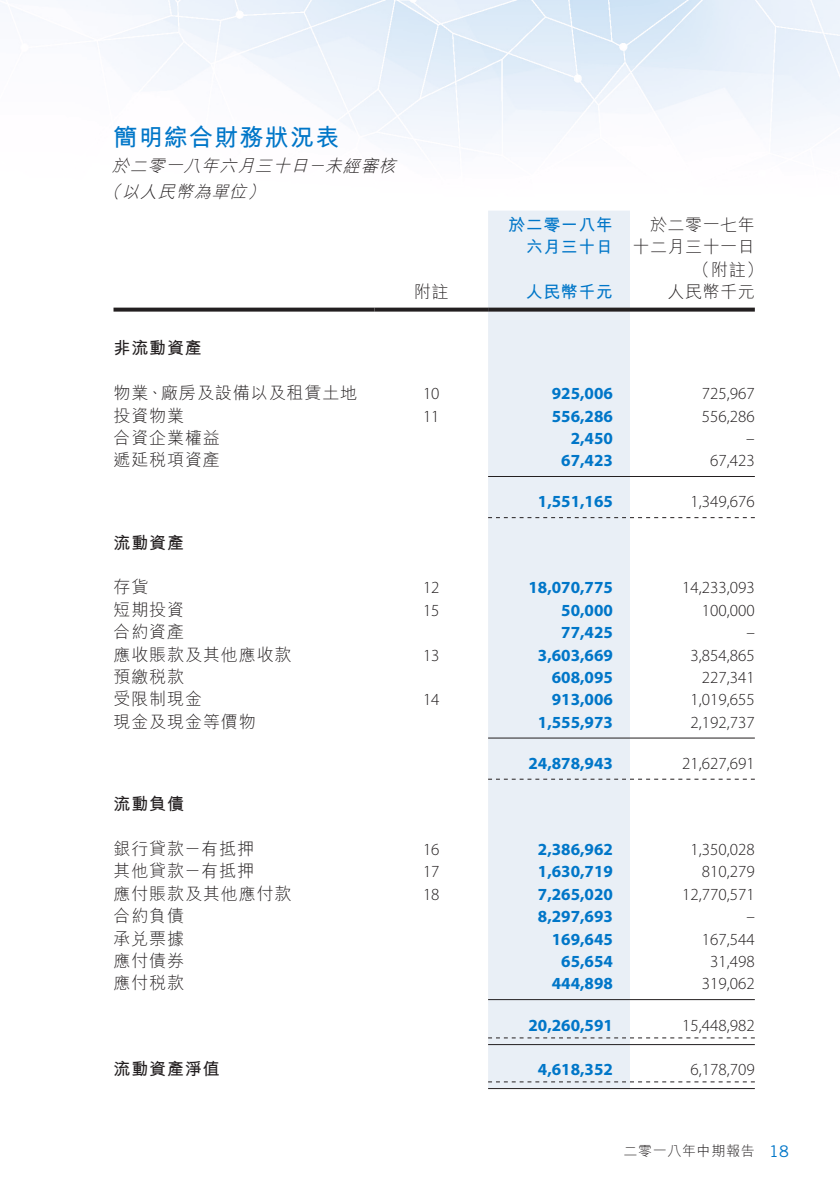
<style>
.page{position:relative;width:840px;height:1191px;background:#fff}
.page>*{position:absolute;margin:0;border:0;box-sizing:border-box;transform-origin:0 0}
.t1{font:700 24px "M Hei HK";letter-spacing:.05em;color:#0076c8}
.t2{font:300 17px "Myriad Pro";color:#231f20}
.t3{font:700 17px "Myriad Pro";color:#0076c8}
.t4{font:300 17px "M Hei HK";letter-spacing:.05em;color:#231f20}
.t5{font:italic 300 17px/26px "M Hei HK";color:#231f20}
.t6{font:700 17px "M Hei HK";letter-spacing:.05em;color:#231f20}
.t7{font:700 17px/22.4px "M Hei HK";letter-spacing:.03em;color:#0076c8;text-align:right}
.t8{font:300 17px "M Hei HK";letter-spacing:.03em;color:#231f20}
.t9{font:16px "Trade Gothic LT Std";color:#0076c8}
.t10{font:300 14px "M Hei HK";letter-spacing:.045em;color:#231f20}
</style>
<div class="page">
<img style="left:0;top:0;width:839px;height:148px">
<div style="left:488px;top:211px;width:141px;height:877px;background:#e9eff6"></div>
<svg style="left:113px;top:307px;width:261px;height:4px"></svg>
<svg style="left:374px;top:307px;width:114px;height:4px"></svg>
<svg style="left:488px;top:307px;width:141px;height:4px"></svg>
<svg style="left:629px;top:307px;width:125px;height:4px"></svg>
<hr style="left:488px;top:476px;width:141px;height:1px;background:#231f20">
<hr style="left:629px;top:476px;width:125px;height:1px;background:#231f20">
<svg style="left:488px;top:517px;width:266px;height:1px"></svg>
<hr style="left:488px;top:737px;width:141px;height:1px;background:#231f20">
<hr style="left:629px;top:737px;width:125px;height:1px;background:#231f20">
<svg style="left:488px;top:778px;width:266px;height:1px"></svg>
<hr style="left:488px;top:999px;width:141px;height:1px;background:#231f20">
<hr style="left:629px;top:999px;width:125px;height:1px;background:#231f20">
<hr style="left:488px;top:1044px;width:141px;height:1px;background:#231f20">
<svg style="left:488px;top:1037px;width:266px;height:1px"></svg>
<hr style="left:629px;top:1044px;width:125px;height:1px;background:#231f20">
<hr style="left:488px;top:1088px;width:141px;height:1px;background:#231f20">
<svg style="left:488px;top:1081px;width:266px;height:1px"></svg>
<hr style="left:629px;top:1088px;width:125px;height:1px;background:#231f20">
<h1 class="t1" style="left:113px;top:120px;width:227px">簡明綜合財務狀況表</h1>
<p class="t5" style="left:325px;top:153px;width:77px">未經審核</p>
<p class="t5" style="left:247px;top:153px;width:66px;text-indent:-135px">於二零一八年六月三十日(</p>
<p class="t5" style="left:308px;top:153px;width:23px">－</p>
<p class="t5" style="left:103px;top:179px;width:23px">（</p>
<p class="t5" style="left:122px;top:179px;width:130px">以人民幣為單位</p>
<p class="t4" style="left:414px;top:283px;width:36px">附註</p>
<p class="t7" style="left:508px;top:212px;width:106px">於二零一八年六月三十日</p>
<p class="t4" style="left:649px;top:216px;width:106px">於二零一七年</p>
<p class="t8" style="left:632px;top:238px;width:124px">十二月三十一日</p>
<p class="t4" style="left:692px;top:261px;width:72px">（附註(</p>
<p class="t4" style="left:667px;top:283px;width:89px">人民幣千元</p>
<p class="t7" style="left:525px;top:279px;width:89px">人民幣千元</p>
<p class="t6" style="left:113px;top:336px;width:90px">非流動資產</p>
<p class="t4" style="left:113px;top:384px;width:245px">物業、廠房及設備以及租賃土地</p>
<p class="t2" style="left:423px;top:383px;width:18px">10</p>
<p class="t3" style="left:551px;top:382px;width:63px">925,006</p>
<p class="t2" style="left:701px;top:383px;width:54px">725,967</p>
<p class="t4" style="left:113px;top:406px;width:72px">投資物業</p>
<p class="t2" style="left:423px;top:405px;width:18px">11</p>
<p class="t3" style="left:551px;top:405px;width:63px">556,286</p>
<p class="t2" style="left:701px;top:405px;width:54px">556,286</p>
<p class="t4" style="left:113px;top:429px;width:108px">合資企業權益</p>
<p class="t3" style="left:570px;top:427px;width:44px">2,450</p>
<p class="t2" style="left:745px;top:428px;width:10px">–</p>
<p class="t4" style="left:113px;top:451px;width:108px">遞延稅項資產</p>
<p class="t3" style="left:561px;top:449px;width:53px">67,423</p>
<p class="t2" style="left:709px;top:450px;width:46px">67,423</p>
<p class="t3" style="left:537px;top:490px;width:76px">1,551,165</p>
<p class="t2" style="left:690px;top:491px;width:66px">1,349,676</p>
<p class="t6" style="left:113px;top:530px;width:72px">流動資產</p>
<p class="t4" style="left:113px;top:578px;width:36px">存貨</p>
<p class="t2" style="left:423px;top:577px;width:18px">12</p>
<p class="t3" style="left:528px;top:576px;width:86px">18,070,775</p>
<p class="t2" style="left:681px;top:577px;width:74px">14,233,093</p>
<p class="t4" style="left:113px;top:601px;width:72px">短期投資</p>
<p class="t2" style="left:423px;top:600px;width:18px">15</p>
<p class="t3" style="left:561px;top:599px;width:53px">50,000</p>
<p class="t2" style="left:701px;top:600px;width:54px">100,000</p>
<p class="t4" style="left:113px;top:623px;width:72px">合約資產</p>
<p class="t3" style="left:561px;top:621px;width:53px">77,425</p>
<p class="t2" style="left:746px;top:622px;width:10px">–</p>
<p class="t4" style="left:113px;top:645px;width:179px">應收賬款及其他應收款</p>
<p class="t2" style="left:423px;top:645px;width:18px">13</p>
<p class="t3" style="left:537px;top:644px;width:76px">3,603,669</p>
<p class="t2" style="left:690px;top:645px;width:66px">3,854,865</p>
<p class="t4" style="left:113px;top:668px;width:72px">預繳稅款</p>
<p class="t3" style="left:551px;top:666px;width:63px">608,095</p>
<p class="t2" style="left:701px;top:667px;width:54px">227,341</p>
<p class="t4" style="left:113px;top:690px;width:90px">受限制現金</p>
<p class="t2" style="left:423px;top:689px;width:18px">14</p>
<p class="t3" style="left:551px;top:688px;width:63px">913,006</p>
<p class="t2" style="left:690px;top:689px;width:66px">1,019,655</p>
<p class="t4" style="left:113px;top:713px;width:144px">現金及現金等價物</p>
<p class="t3" style="left:537px;top:711px;width:76px">1,555,973</p>
<p class="t2" style="left:690px;top:712px;width:66px">2,192,737</p>
<p class="t3" style="left:528px;top:752px;width:86px">24,878,943</p>
<p class="t2" style="left:681px;top:753px;width:74px">21,627,691</p>
<p class="t6" style="left:113px;top:791px;width:72px">流動負債</p>
<p class="t4" style="left:113px;top:840px;width:142px">銀行貸款－有抵押</p>
<p class="t2" style="left:423px;top:839px;width:18px">16</p>
<p class="t3" style="left:537px;top:838px;width:76px">2,386,962</p>
<p class="t2" style="left:690px;top:839px;width:66px">1,350,028</p>
<p class="t4" style="left:113px;top:862px;width:142px">其他貸款－有抵押</p>
<p class="t2" style="left:423px;top:861px;width:18px">17</p>
<p class="t3" style="left:537px;top:860px;width:76px">1,630,719</p>
<p class="t2" style="left:701px;top:861px;width:54px">810,279</p>
<p class="t4" style="left:113px;top:885px;width:179px">應付賬款及其他應付款</p>
<p class="t2" style="left:423px;top:884px;width:18px">18</p>
<p class="t3" style="left:537px;top:883px;width:76px">7,265,020</p>
<p class="t2" style="left:681px;top:884px;width:74px">12,770,571</p>
<p class="t4" style="left:113px;top:907px;width:72px">合約負債</p>
<p class="t3" style="left:537px;top:905px;width:76px">8,297,693</p>
<p class="t2" style="left:745px;top:906px;width:10px">–</p>
<p class="t4" style="left:113px;top:929px;width:72px">承兌票據</p>
<p class="t3" style="left:551px;top:927px;width:63px">169,645</p>
<p class="t2" style="left:701px;top:928px;width:54px">167,544</p>
<p class="t4" style="left:113px;top:952px;width:72px">應付債券</p>
<p class="t3" style="left:561px;top:950px;width:53px">65,654</p>
<p class="t2" style="left:709px;top:951px;width:46px">31,498</p>
<p class="t4" style="left:113px;top:974px;width:72px">應付稅款</p>
<p class="t3" style="left:551px;top:972px;width:63px">444,898</p>
<p class="t2" style="left:701px;top:973px;width:54px">319,062</p>
<p class="t3" style="left:528px;top:1013px;width:86px">20,260,591</p>
<p class="t2" style="left:681px;top:1014px;width:74px">15,448,982</p>
<p class="t6" style="left:113px;top:1056px;width:108px">流動資產淨值</p>
<p class="t3" style="left:537px;top:1057px;width:76px">4,618,352</p>
<p class="t2" style="left:690px;top:1058px;width:66px">6,178,709</p>
<p class="t10" style="left:623px;top:1144px;width:133px">二零一八年中期報告</p>
<p class="t9" style="left:768px;top:1142px;width:21px">18</p>
</div>
